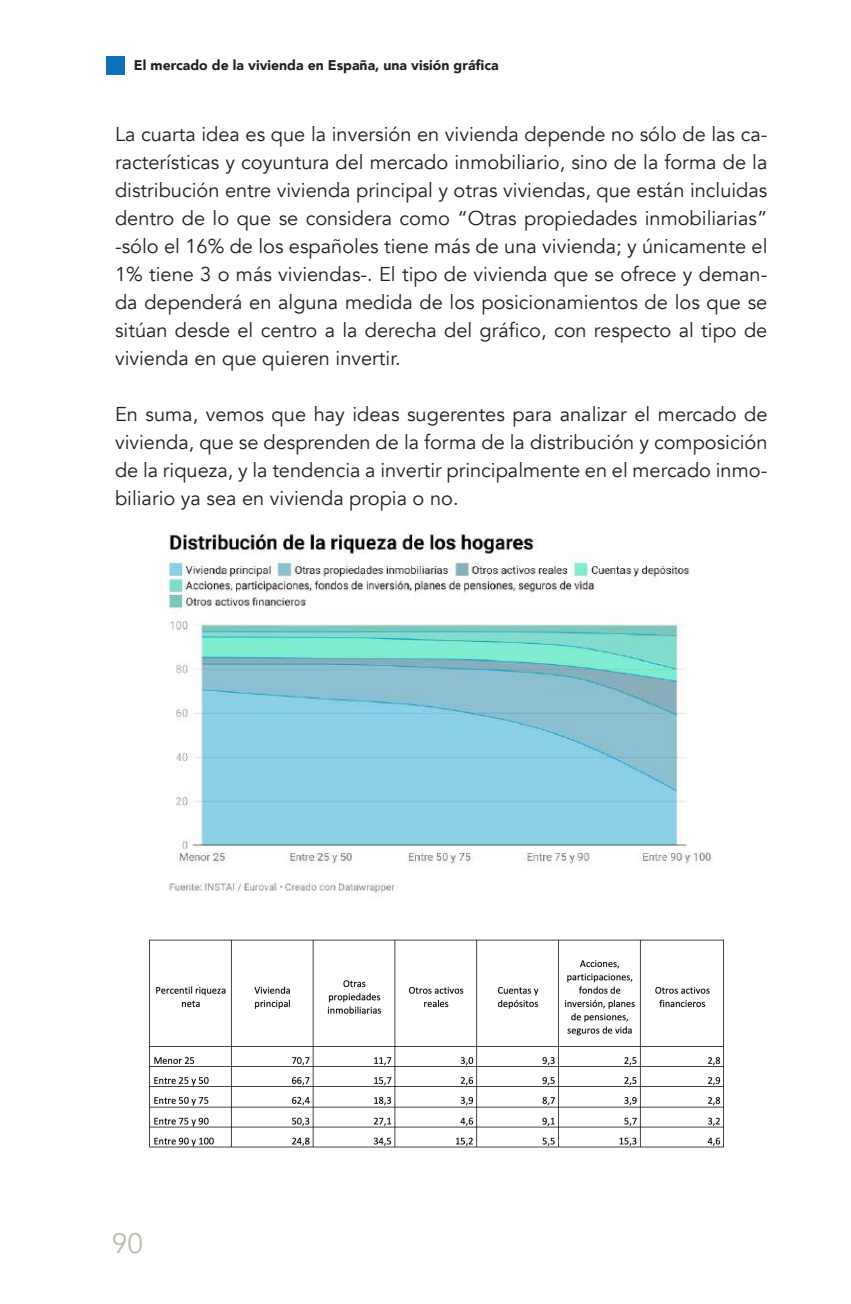
<style>
.page{position:relative;width:851px;height:1304px;background:#fff}
.page>*{position:absolute;margin:0;border:0;box-sizing:border-box;transform-origin:0 0}
.t1{font:28px "Avenir";color:#b6bdac}
.t2{font:20px/28px "Avenir";color:#231f20;text-align:justify}
.t3{font:900 14px "Avenir";color:#231f20}
</style>
<div class="page">
<div style="left:106px;top:57px;width:18px;height:18px;background:#0d71b9"></div>
<img style="left:160px;top:530px;width:553px;height:364px">
<img style="left:149px;top:939px;width:575px;height:209px">
<p class="t3" style="left:134px;top:54px;width:366px">El mercado de la vivienda en España, una visión gráfica</p>
<p class="t2" style="left:115px;top:121px;width:654px">La cuarta idea es que la inversión en vivienda depende no sólo de las ca&shy;racterísticas y coyuntura del mercado inmobiliario, sino de la forma de la distribución entre vivienda principal y otras viviendas, que están incluidas dentro de lo que se considera como “Otras propiedades inmobiliarias” -sólo el 16% de los españoles tiene más de una vivienda; y únicamente el 1% tiene 3 o más viviendas-. El tipo de vivienda que se ofrece y deman&shy;da dependerá en alguna medida de los posicionamientos de los que se sitúan desde el centro a la derecha del gráfico, con respecto al tipo de vivienda en que quieren invertir.</p>
<p class="t2" style="left:115px;top:401px;width:654px">En suma, vemos que hay ideas sugerentes para analizar el mercado de vivienda, que se desprenden de la forma de la distribución y composición de la riqueza, y la tendencia a invertir principalmente en el mercado inmo&shy;biliario ya sea en vivienda propia o no.</p>
<h1 class="t1" style="left:112px;top:1227px;width:33px">90</h1>
</div>
